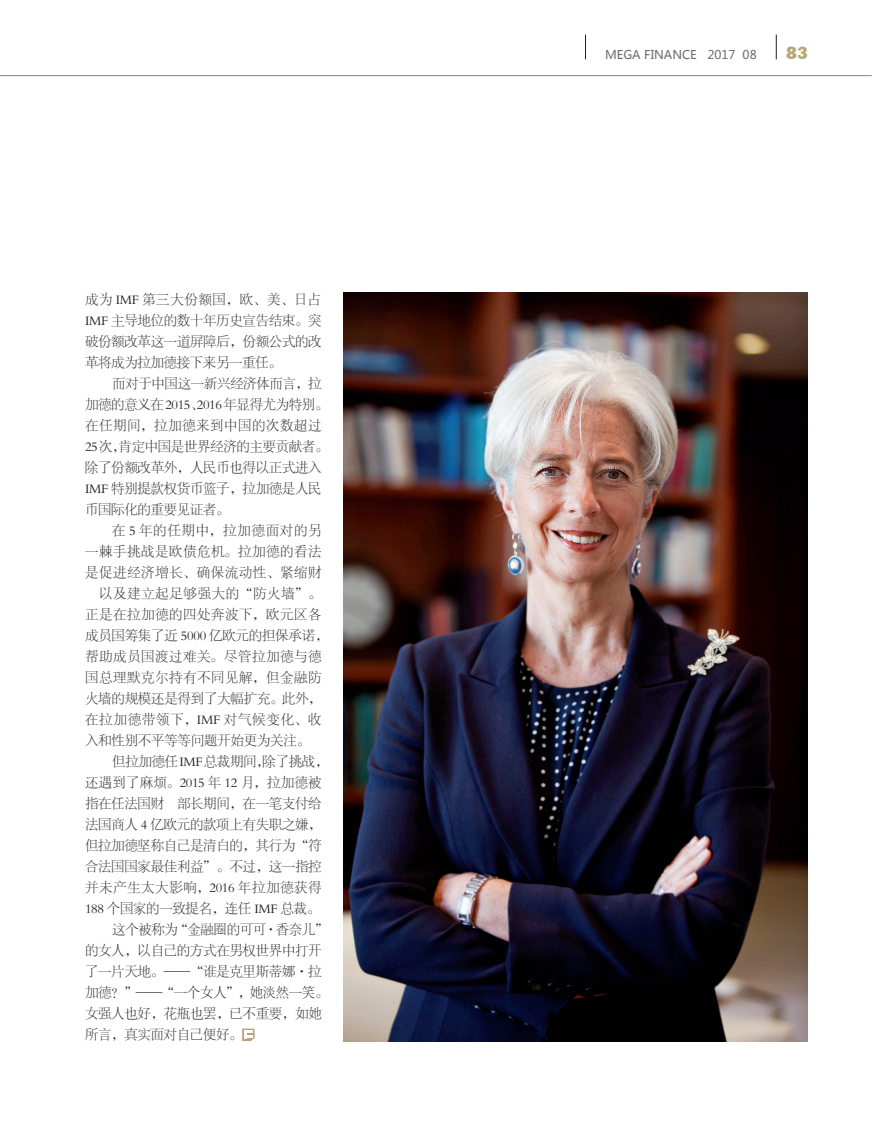
<style>
.page{position:relative;width:893px;height:1127px;background:#fff}
.page>*{position:absolute;margin:0;border:0;box-sizing:border-box;transform-origin:0 0}
.t1{font:800 16.95px "Stymie BT";color:#b8a779}
.正文{font:13.5px/21px "FZSYJW GB1 0";letter-spacing:-.025em;color:#231f20}
.正文-2{font:13.5px "FZSYJW GB1 0";letter-spacing:.035em;color:#231f20}
.正文-3{font:13.5px "FZSYJW GB1 0";letter-spacing:.055em;color:#231f20}
.正文-4{font:13.5px "FZSYJW GB1 0";letter-spacing:.04em;color:#231f20}
.正文-5{font:13.5px "FZSYJW GB1 0";letter-spacing:.045em;color:#231f20}
.正文-6{font:13.5px "FZSYJW GB1 0";letter-spacing:.05em;color:#231f20}
.t2{font:12px "Microsoft Ya Hei";color:#6c6d70}
</style>
<div class="page">
<svg style="left:585px;top:35px;width:1px;height:24px"></svg>
<svg style="left:776px;top:35px;width:1px;height:24px"></svg>
<hr style="left:0;top:75px;width:872px;height:1px;background:#808285">
<svg style="left:242px;top:1028px;width:13px;height:13px"></svg>
<img style="left:343px;top:292px;width:465px;height:750px">
<p class="正文" style="left:85px;top:289px;width:238px;text-align:justify">成为 IMF 第三大份额国，欧、美、日占IMF 主导地位的数十年历史宣告结束。突破份额改革这一道屏障后，份额公式的改革将成为拉加德接下来另一重任。</p>
<p class="正文" style="left:85px;top:373px;width:245px;text-indent:27px">而对于中国这一新兴经济体而言，拉加德的意义在2015、2016年显得尤为特别。在任期间，拉加德来到中国的次数超过<br>25次，肯定中国是世界经济的主要贡献者。除了份额改革外，人民币也得以正式进入<br>IMF 特别提款权货币篮子，拉加德是人民币国际化的重要见证者。</p>
<p class="正文-6" style="left:112px;top:523px;width:211px">在 5 年的任期中，拉加德面对的另</p>
<p class="正文-2" style="left:85px;top:544px;width:238px">一棘手挑战是欧债危机。拉加德的看法</p>
<p class="正文-4" style="left:85px;top:565px;width:238px">是促进经济增长、确保流动性、紧缩财</p>
<p class="正文-5" style="left:99px;top:586px;width:224px">以及建立起足够强大的“防火墙”。</p>
<p class="正文-2" style="left:85px;top:607px;width:238px">正是在拉加德的四处奔波下，欧元区各</p>
<p class="正文" style="left:85px;top:625px;width:245px">成员国筹集了近 5000 亿欧元的担保承诺，</p>
<p class="正文-2" style="left:85px;top:649px;width:238px">帮助成员国渡过难关。尽管拉加德与德</p>
<p class="正文-2" style="left:85px;top:670px;width:238px">国总理默克尔持有不同见解，但金融防</p>
<p class="正文" style="left:85px;top:688px;width:238px">火墙的规模还是得到了大幅扩充。此外，</p>
<p class="正文-3" style="left:85px;top:712px;width:238px">在拉加德带领下，IMF 对气候变化、收</p>
<p class="正文" style="left:85px;top:730px;width:227px">入和性别不平等等问题开始更为关注。</p>
<p class="正文" style="left:85px;top:751px;width:245px;text-indent:27px">但拉加德任IMF总裁期间，除了挑战，还遇到了麻烦。2015 年 12 月，拉加德被指在任法国财 部长期间，在一笔支付给法国商人 4 亿欧元的款项上有失职之嫌，但拉加德坚称自己是清白的，其行为“符合法国国家最佳利益”。不过，这一指控并未产生太大影响，2016 年拉加德获得<br>188 个国家的一致提名，连任 IMF 总裁。</p>
<p class="正文" style="left:85px;top:919px;width:245px;text-indent:27px">这个被称为“金融圈的可可·香奈儿”的女人，以自己的方式在男权世界中打开了一片天地。——“谁是克里斯蒂娜·拉加德？”——“一个女人”，她淡然一笑。女强人也好，花瓶也罢，已不重要，如她所言，真实面对自己便好。</p>
<p class="t2" style="left:605px;top:47px;width:153px">MEGA FINANCE 2017 08</p>
<p class="t1" style="left:786px;top:43px;width:23px">83</p>
</div>
